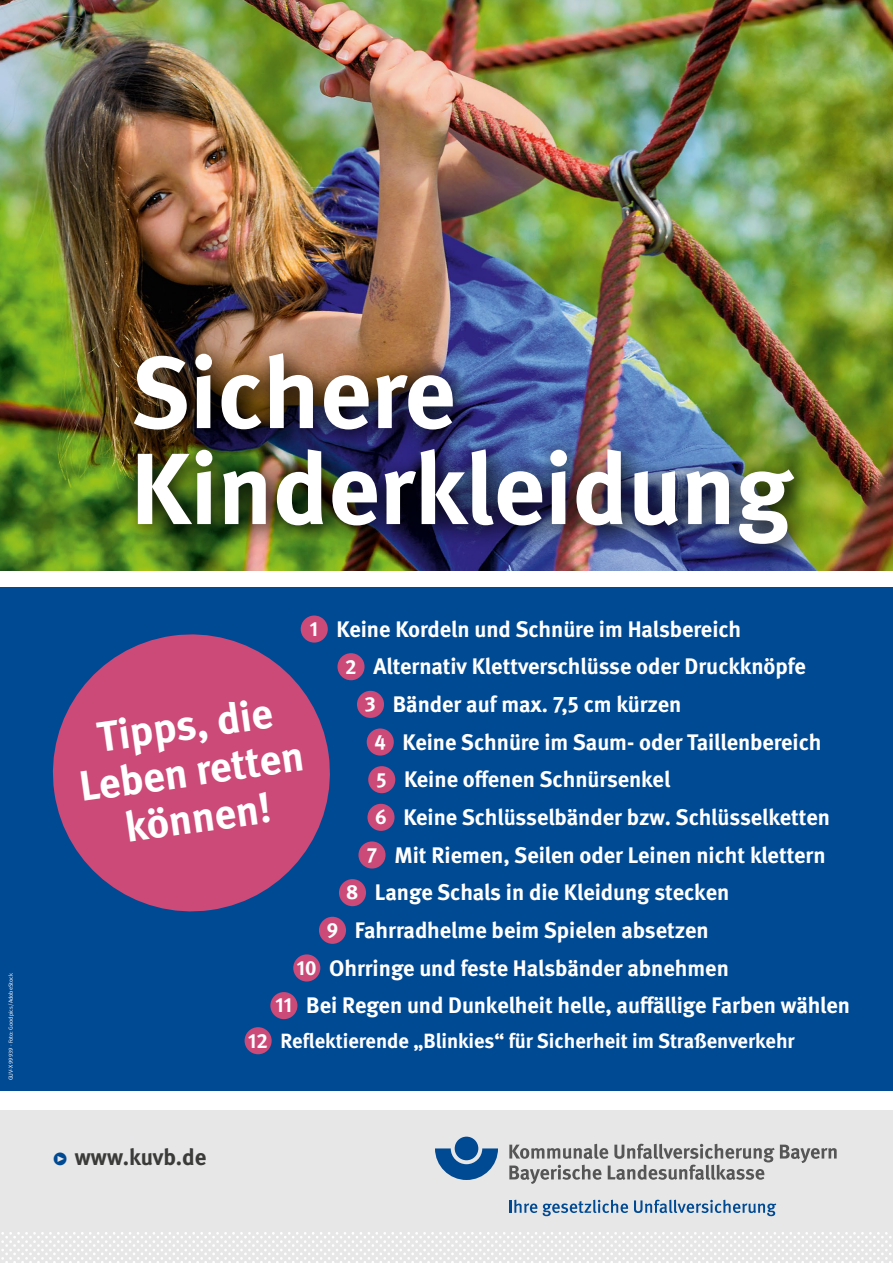
<style>
.page{position:relative;width:893px;height:1263px;background:#fff}
.page>*{position:absolute;margin:0;border:0;box-sizing:border-box;transform-origin:0 0}
.t1{font:700 101.02px "DGUV Meta";color:#fff}
.t2{font:700 42.38px/46.6px "DGUV Meta";color:#fff;text-align:center}
.t3{font:700 22.95px "DGUV Meta";color:#3b3b3a}
.t4{font:700 22.5px "DGUV Meta";color:#fff}
.t5{font:700 20.55px "DGUV Meta";color:#fff}
.t6{font:5.93px "DGUV Meta";color:#fff}
.s1{font-weight:400;font-size:17.17px;color:#004993}
</style>
<div class="page">
<img style="left:0;top:0;width:893px;height:571px">
<div style="left:0;top:1110px;width:893px;height:153px;background:#e7e7e7"></div>
<img style="left:1px;top:1233px;width:891px;height:30px">
<div style="left:0;top:587px;width:893px;height:504px;background:#004993"></div>
<div style="left:301px;top:615px;width:27px;height:28px;background:#cc4a78;border-radius:50%"></div>
<div style="left:337px;top:653px;width:28px;height:27px;background:#cc4a78;border-radius:50%"></div>
<div style="left:357px;top:691px;width:27px;height:27px;background:#cc4a78;border-radius:50%"></div>
<div style="left:367px;top:728px;width:27px;height:27px;background:#cc4a78;border-radius:50%"></div>
<div style="left:368px;top:766px;width:27px;height:27px;background:#cc4a78;border-radius:50%"></div>
<div style="left:367px;top:804px;width:28px;height:27px;background:#cc4a78;border-radius:50%"></div>
<div style="left:358px;top:841px;width:28px;height:27px;background:#cc4a78;border-radius:50%"></div>
<div style="left:339px;top:879px;width:27px;height:27px;background:#cc4a78;border-radius:50%"></div>
<div style="left:319px;top:917px;width:27px;height:27px;background:#cc4a78;border-radius:50%"></div>
<div style="left:293px;top:954px;width:27px;height:27px;background:#cc4a78;border-radius:50%"></div>
<div style="left:270px;top:992px;width:27px;height:27px;background:#cc4a78;border-radius:50%"></div>
<div style="left:245px;top:1027px;width:27px;height:27px;background:#cc4a78;border-radius:50%"></div>
<svg style="left:52px;top:625px;width:287px;height:296px;fill:#cc4a78"></svg>
<img style="left:120px;top:339px;width:699px;height:231px">
<svg style="left:435px;top:1148px;width:63px;height:32px"></svg>
<div style="left:455px;top:1137px;width:23px;height:23px;background:#004993;border-radius:50%"></div>
<svg style="left:509px;top:1144px;width:328px;height:40px"></svg>
<svg style="left:509px;top:1200px;width:28px;height:13px"></svg>
<svg style="left:543px;top:1200px;width:85px;height:16px"></svg>
<svg style="left:634px;top:1200px;width:142px;height:16px"></svg>
<p class="t6" style="left:7px;top:1080px;width:109px;rotate:-90deg">GUV-X 99939 · Foto: Goodpics/AdobeStock</p>
<p class="t1" style="left:131px;top:333px;width:326px">Sichere</p>
<p class="t1" style="left:131px;top:429px;width:663px">Kinderkleidung</p>
<p class="t5" style="left:310px;top:616px;width:10px">1</p>
<p class="t4" style="left:337px;top:616px;width:406px">Keine Kordeln und Schnüre im Halsbereich</p>
<p class="t5" style="left:345px;top:654px;width:13px">2</p>
<p class="t4" style="left:373px;top:653px;width:434px">Alternativ Klettverschlüsse oder Druckknöpfe</p>
<p class="t5" style="left:365px;top:692px;width:12px">3</p>
<p class="t4" style="left:393px;top:691px;width:290px">Bänder auf max. 7,5 cm kürzen</p>
<p class="t5" style="left:374px;top:729px;width:13px">4</p>
<p class="t4" style="left:403px;top:728px;width:420px">Keine Schnüre im Saum- oder Taillenbereich</p>
<p class="t5" style="left:377px;top:767px;width:12px">5</p>
<p class="t4" style="left:404px;top:766px;width:268px">Keine offenen Schnürsenkel</p>
<p class="t5" style="left:375px;top:805px;width:13px">6</p>
<p class="t4" style="left:403px;top:804px;width:428px">Keine Schlüsselbänder bzw. Schlüsselketten</p>
<p class="t5" style="left:367px;top:842px;width:12px">7</p>
<p class="t4" style="left:394px;top:841px;width:433px">Mit Riemen, Seilen oder Leinen nicht klettern</p>
<p class="t5" style="left:346px;top:880px;width:14px">8</p>
<p class="t4" style="left:375px;top:879px;width:356px">Lange Schals in die Kleidung stecken</p>
<p class="t5" style="left:327px;top:918px;width:13px">9</p>
<p class="t4" style="left:355px;top:917px;width:355px">Fahrradhelme beim Spielen absetzen</p>
<p class="t5" style="left:297px;top:955px;width:21px">10</p>
<p class="t4" style="left:329px;top:954px;width:401px">Ohrringe und feste Halsbänder abnehmen</p>
<p class="t2" style="left:70px;top:719px;width:228px;rotate:-8deg">Tipps, die<br>Leben retten können!</p>
<p class="t5" style="left:275px;top:993px;width:18px">11</p>
<p class="t4" style="left:306px;top:992px;width:545px">Bei Regen und Dunkelheit helle, auffällige Farben wählen</p>
<p class="t3" style="left:53px;top:1144px;width:155px"><span class="s1">•</span> www.kuvb.de</p>
<p class="t5" style="left:248px;top:1028px;width:21px">12</p>
<p class="t5" style="left:280px;top:1029px;width:516px">Reflektierende „Blinkies“ für Sicherheit im Straßenverkehr</p>
</div>
